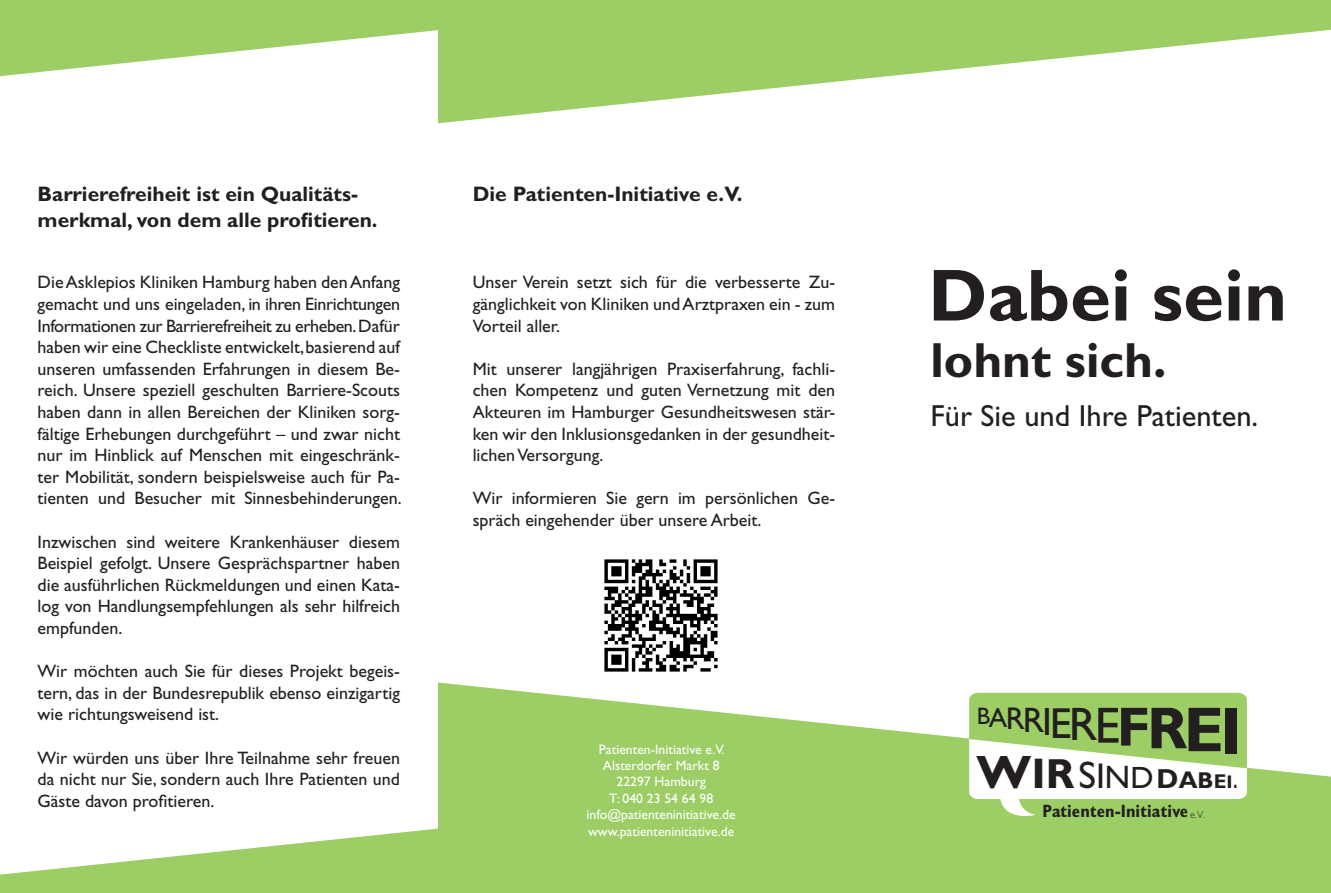
<style>
.page{position:relative;width:1331px;height:893px;background:#fff}
.page>*{position:absolute;margin:0;border:0;box-sizing:border-box;transform-origin:0 0}
.t1{font:700 73.95px "Gill Sans Std";color:#231f20}
.t2{font:700 49.5px "Gill Sans Std";color:#231f20}
.t3{font:700 46.95px "Gill Sans Std";color:#231f20}
.t4{font:30.45px "Gill Sans Std";color:#231f20}
.t5{font:23.85px "Gill Sans Std";color:#231f20}
.t6{font:700 21px/25.2px "Gill Sans Std";color:#231f20}
.t7{font:18px/21.6px "Gill Sans Std";color:#231f20;text-align:justify}
.t8{font:700 condensed 17.85px "Gill Sans Std";color:#231f20}
.t9{font:13.65px/16.5px "Gill Sans Std";color:#fff;text-align:center}
.s1{font-size:27.6px}
.s2{font-size:31.5px}
.s3{font-size:35.4px}
.s4{font-size:39.6px}
.s5{font-size:43.5px}
.s6{font-size:47.1px}
.s7{font-size:51px}
.s8{font-weight:700;font-size:55.35px}
.s9{font-weight:700;font-size:59.25px}
.s10{font-weight:700;font-size:63.6px}
.s11{font-weight:700;font-size:67.2px}
.s12{font-size:43.05px}
.s13{font-size:42.15px}
.s14{font-weight:400;font-size:38.4px}
.s15{font-weight:400;font-size:35.85px}
.s16{font-weight:400;font-size:32.55px}
.s17{font-weight:400;font-size:30.9px}
.s18{font-size:24.15px}
.s19{font-size:22.95px}
.s20{font-size:20.1px}
.s21{font-size:18.3px}
.s22{font-weight:300;font-size:33.45px}
.s23{font-weight:300;font-stretch:normal;font-size:10.2px}
</style>
<div class="page">
<svg style="left:0;top:0;width:438px;height:76px"></svg>
<svg style="left:0;top:828px;width:438px;height:65px"></svg>
<svg style="left:438px;top:0;width:893px;height:123px;fill:#9dce66"></svg>
<svg style="left:438px;top:682px;width:893px;height:211px;fill:#9dce66"></svg>
<svg style="left:969px;top:693px;width:278px;height:128px"></svg>
<img style="left:604px;top:559px;width:114px;height:113px">
<p class="t6" style="left:38px;top:182px;width:342px">Barrierefreiheit ist ein Qualitäts&shy;merkmal, von dem alle profitieren.</p>
<p class="t6" style="left:473px;top:182px;width:271px">Die Patienten-Initiative e.V.</p>
<p class="t7" style="left:38px;top:272px;width:366px">Die Asklepios Kliniken Hamburg haben den Anfang gemacht und uns eingeladen, in ihren Einrichtungen Informationen zur Barrierefreiheit zu erheben. Dafür haben wir eine Checkliste entwickelt, basierend auf unseren umfassenden Erfahrungen in diesem Be&shy;reich. Unsere speziell geschulten Barriere-Scouts haben dann in allen Bereichen der Kliniken sorg&shy;fältige Erhebungen durchgeführt – und zwar nicht nur im Hinblick auf Menschen mit eingeschränk&shy;ter Mobilität, sondern beispielsweise auch für Pa&shy;tienten und Besucher mit Sinnesbehinderungen.</p>
<p class="t7" style="left:38px;top:531px;width:364px">Inzwischen sind weitere Krankenhäuser diesem Beispiel gefolgt. Unsere Gesprächspartner haben die ausführlichen Rückmeldungen und einen Kata&shy;log von Handlungsempfehlungen als sehr hilfreich empfunden.</p>
<p class="t7" style="left:38px;top:660px;width:364px">Wir möchten auch Sie für dieses Projekt begeis&shy;tern, das in der Bundesrepublik ebenso einzigartig wie richtungsweisend ist.</p>
<p class="t7" style="left:38px;top:747px;width:364px">Wir würden uns über Ihre Teilnahme sehr freuen da nicht nur Sie, sondern auch Ihre Patienten und Gäste davon profitieren.</p>
<p class="t7" style="left:473px;top:272px;width:364px">Unser Verein setzt sich für die verbesserte Zu&shy;gänglichkeit von Kliniken und Arztpraxen ein - zum Vorteil aller.</p>
<p class="t7" style="left:473px;top:358px;width:364px">Mit unserer langjährigen Praxiserfahrung, fachli&shy;chen Kompetenz und guten Vernetzung mit den Akteuren im Hamburger Gesundheitswesen stär&shy;ken wir den Inklusionsgedanken in der gesundheit&shy;lichen Versorgung.</p>
<p class="t7" style="left:473px;top:488px;width:364px">Wir informieren Sie gern im persönlichen Ge&shy;spräch eingehender über unsere Arbeit.</p>
<p class="t9" style="left:587px;top:741px;width:151px">Patienten-Initiative e.V.<br>Alsterdorfer Markt 8<br>22297 Hamburg<br>T: 040 23 54 64 98 info@patienteninitiative.de www.patienteninitiative.de</p>
<h1 class="t1" style="left:928px;top:252px;width:360px">Dabei sein</h1>
<h2 class="t2" style="left:930px;top:331px;width:237px">lohnt sich.</h2>
<h3 class="t4" style="left:930px;top:399px;width:329px">Für Sie und Ihre Patienten.</h3>
<h3 class="t5" style="left:977px;top:702px;width:267px">B<span class="s1">A</span><span class="s2">R</span><span class="s3">R</span><span class="s4">I</span><span class="s5">E</span><span class="s6">R</span><span class="s7">E</span><span class="s8">F</span><span class="s9">R</span><span class="s10">E</span><span class="s11">I</span></h3>
<h3 class="t3" style="left:976px;top:744px;width:263px">W<span class="s12">I</span><span class="s13">R</span><span class="s14">S</span><span class="s15">I</span><span class="s16">N</span><span class="s17">D</span><span class="s1">D</span><span class="s18">A</span><span class="s19">B</span><span class="s20">E</span><span class="s21">I</span><span class="s22">.</span></h3>
<p class="t8" style="left:1042px;top:801px;width:164px">Patienten-Initiative <span class="s23">e.V.</span></p>
</div>
